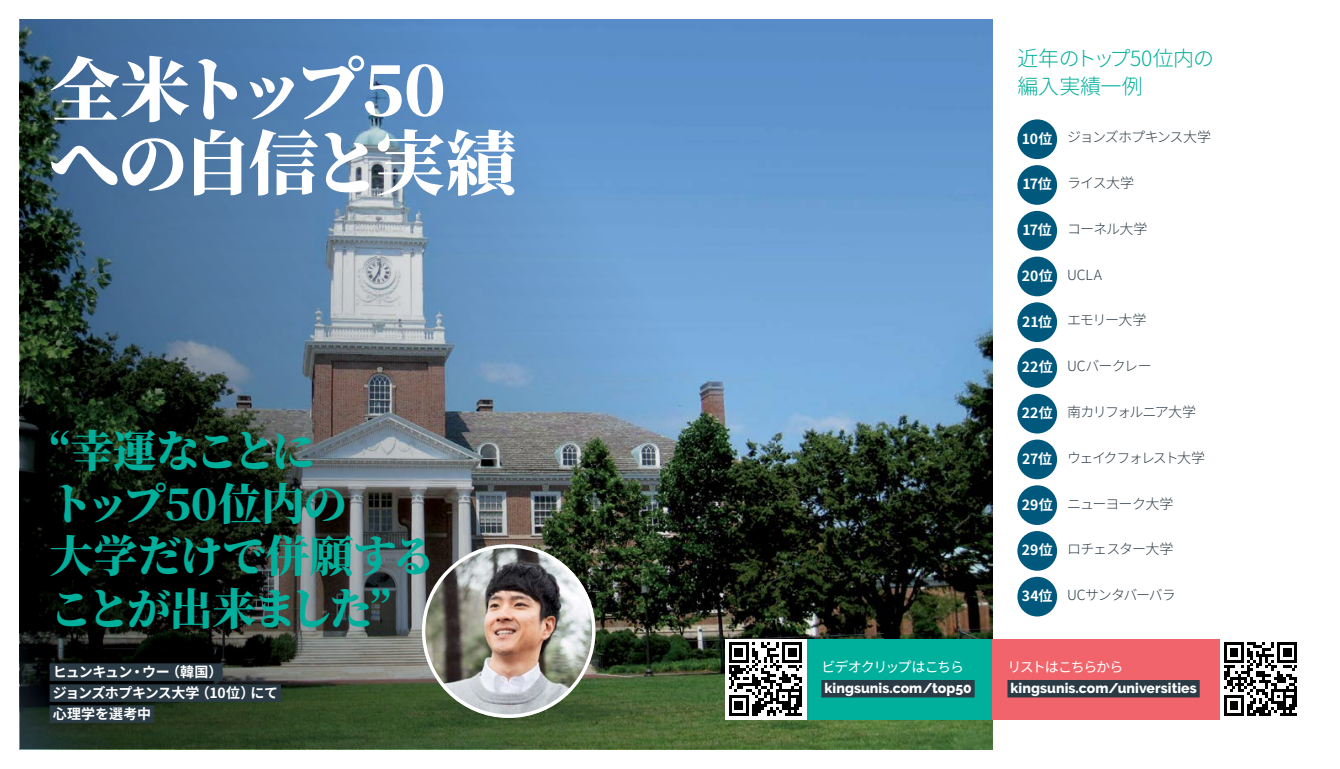
<style>
.page{position:relative;width:1340px;height:769px;background:#fff}
.page>*{position:absolute;margin:0;border:0;box-sizing:border-box;transform-origin:0 0}
.t1{font:900 70px/73.5px "Noto Serif CJ Kjp";letter-spacing:-.065em;color:#fff}
.t2{font:900 43.75px/52.5px "Noto Serif CJ Kjp";letter-spacing:-.03em;color:#00b09c}
.t3{font:300 21px/28px "Noto Sans CJ Kjp";letter-spacing:-.015em;color:#00b09c}
.t4{font:700 14px/21px "Noto Sans CJ Kjp";letter-spacing:-.01em;color:#fff}
.t5{font:300 14px "Noto Sans CJ Kjp";letter-spacing:-.065em;color:#2b3b46}
.t6{font:800 14px "Raleway";letter-spacing:.005em;color:#fff}
.t7{font:14px "Noto Sans CJ Kjp";letter-spacing:-.09em;color:#fff}
.t8{font:300 14px "Noto Sans CJ Kjp";letter-spacing:-.11em;color:#2b3b46}
.t9{font:300 14px "Noto Sans CJ Kjp";letter-spacing:-.12em;color:#2b3b46}
.t10{font:300 14px "Noto Sans CJ Kjp";letter-spacing:-.035em;color:#2b3b46}
</style>
<div class="page">
<img style="left:20px;top:20px;width:972px;height:729px">
<img style="left:422px;top:544px;width:173px;height:174px;border-radius:87px">
<div style="left:422px;top:544px;width:173px;height:174px;border:4px solid #fff;border-radius:50%"></div>
<div style="left:1017px;top:119px;width:40px;height:40px;background:#00597d;border-radius:50%"></div>
<div style="left:1017px;top:302px;width:40px;height:40px;background:#00597d;border-radius:50%"></div>
<div style="left:1017px;top:165px;width:40px;height:40px;background:#00597d;border-radius:50%"></div>
<div style="left:1017px;top:348px;width:40px;height:40px;background:#00597d;border-radius:50%"></div>
<div style="left:1017px;top:211px;width:40px;height:40px;background:#00597d;border-radius:50%"></div>
<div style="left:1017px;top:394px;width:40px;height:39px;background:#00597d;border-radius:50%"></div>
<div style="left:1017px;top:257px;width:40px;height:39px;background:#00597d;border-radius:50%"></div>
<div style="left:1017px;top:440px;width:40px;height:39px;background:#00597d;border-radius:50%"></div>
<div style="left:1017px;top:485px;width:40px;height:40px;background:#00597d;border-radius:50%"></div>
<div style="left:1017px;top:531px;width:40px;height:40px;background:#00597d;border-radius:50%"></div>
<div style="left:1017px;top:577px;width:40px;height:39px;background:#00597d;border-radius:50%"></div>
<div style="left:806px;top:639px;width:186px;height:80px;background:#00b09c"></div>
<div style="left:821px;top:680px;width:153px;height:17px;background:#2b3b46"></div>
<div style="left:725px;top:639px;width:81px;height:80px;background:#fff"></div>
<svg style="left:729px;top:642px;width:73px;height:74px"></svg>
<div style="left:992px;top:639px;width:230px;height:80px;background:#f1646b"></div>
<div style="left:1007px;top:680px;width:192px;height:17px;background:#2b3b46"></div>
<div style="left:1219px;top:639px;width:82px;height:80px;background:#fff"></div>
<svg style="left:1224px;top:642px;width:73px;height:74px"></svg>
<div style="left:50px;top:663px;width:172px;height:18px;background:#2b3b46"></div>
<div style="left:50px;top:684px;width:231px;height:18px;background:#2b3b46"></div>
<div style="left:50px;top:705px;width:104px;height:18px;background:#2b3b46"></div>
<h1 class="t1" style="left:50px;top:55px;width:468px">全米トップ50への自信と実績</h1>
<h3 class="t3" style="left:1017px;top:45px;width:198px">近年のトップ50位内の編入実績一例</h3>
<p class="t5" style="left:1067px;top:129px;width:145px">ジョンズホプキンス大学</p>
<p class="t5" style="left:1067px;top:175px;width:69px">ライス大学</p>
<p class="t5" style="left:1067px;top:221px;width:82px">コーネル大学</p>
<p class="t5" style="left:1067px;top:266px;width:36px">UCLA</p>
<p class="t5" style="left:1067px;top:312px;width:81px">エモリー大学</p>
<p class="t10" style="left:1067px;top:358px;width:86px">UCバークレー</p>
<p class="t9" style="left:1067px;top:404px;width:131px">南カリフォルニア大学</p>
<p class="t8" style="left:1067px;top:450px;width:140px">ウェイクフォレスト大学</p>
<p class="t5" style="left:1067px;top:496px;width:108px">ニューヨーク大学</p>
<p class="t5" style="left:1067px;top:541px;width:108px">ロチェスター大学</p>
<p class="t5" style="left:1067px;top:587px;width:110px">UCサンタバーバラ</p>
<p class="t4" style="left:1021px;top:128px;width:32px">10位</p>
<p class="t4" style="left:1022px;top:174px;width:31px">17位</p>
<p class="t4" style="left:1022px;top:220px;width:31px">17位</p>
<p class="t4" style="left:1021px;top:265px;width:32px">20位</p>
<p class="t4" style="left:1022px;top:311px;width:31px">21位</p>
<p class="t4" style="left:1021px;top:357px;width:32px">22位</p>
<p class="t4" style="left:1021px;top:403px;width:32px">22位</p>
<h2 class="t2" style="left:50px;top:426px;width:388px">“幸運なことに<br>トップ50位内の<br>大学だけで併願することが出来ました”</h2>
<p class="t4" style="left:53px;top:662px;width:227px">ヒュンキュン・ウー（韓国）<br>ジョンズホプキンス大学（10位）にて心理学を選考中</p>
<p class="t4" style="left:1022px;top:448px;width:32px">27位</p>
<p class="t4" style="left:1021px;top:494px;width:33px">29位</p>
<p class="t4" style="left:1021px;top:540px;width:33px">29位</p>
<p class="t4" style="left:1021px;top:586px;width:32px">34位</p>
<p class="t7" style="left:821px;top:658px;width:144px">ビデオクリップはこちら</p>
<p class="t6" style="left:824px;top:680px;width:149px">kingsunis.com/top50</p>
<p class="t7" style="left:1007px;top:658px;width:118px">リストはこちらから</p>
<p class="t6" style="left:1010px;top:680px;width:188px">kingsunis.com/universities</p>
</div>
